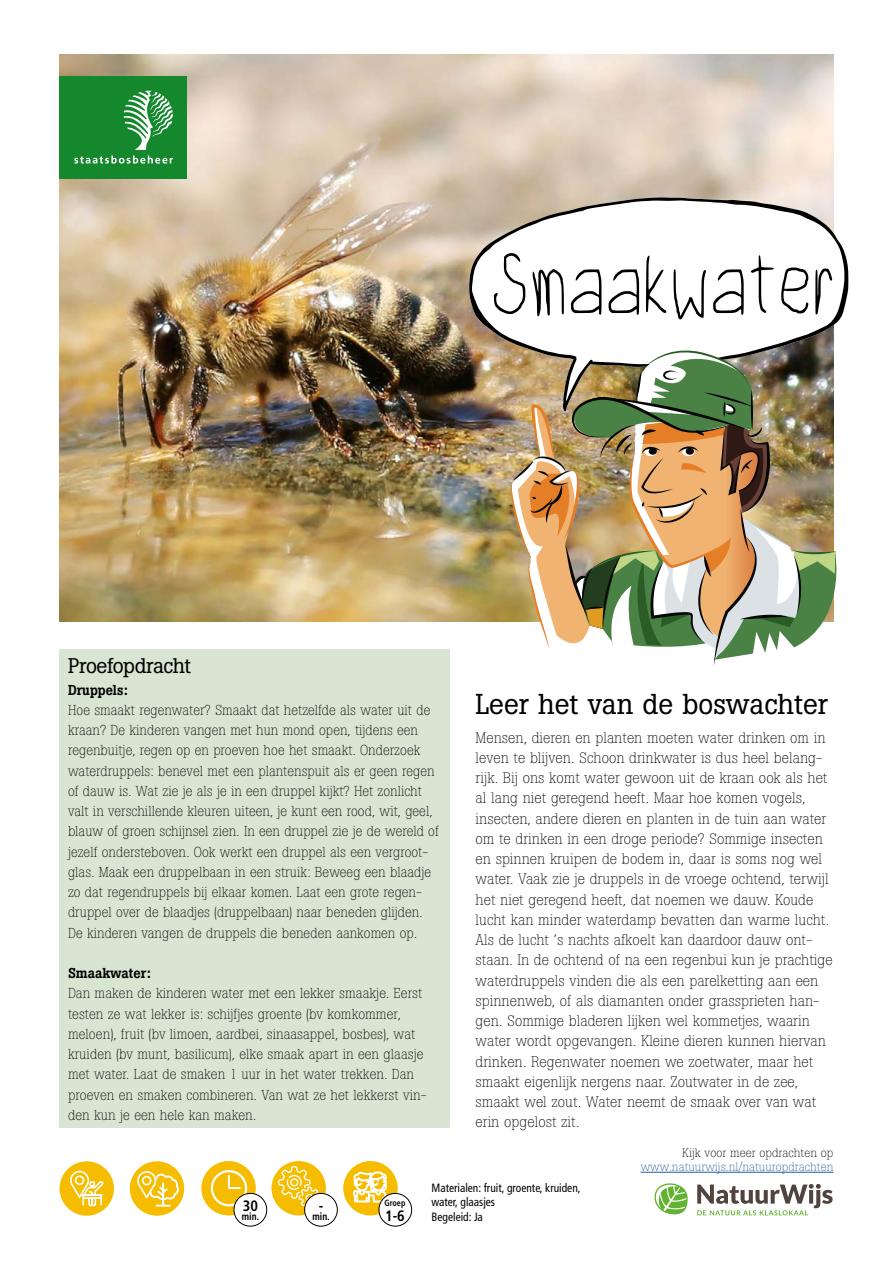
<style>
.page{position:relative;width:893px;height:1263px;background:#fff}
.page>*{position:absolute;margin:0;border:0;box-sizing:border-box;transform-origin:0 0}
.t1{font:75px "Child Writing";color:#000;scale:.9 1}
.t2{font:28.5px "Boton";color:#000}
.t3{font:21px "Boton";letter-spacing:-.02em;color:#000}
.t4{font:300 15px/20.2px "Boton";color:#000}
.t5{font:700 condensed 15px "Frutiger";color:#000}
.t6{font:300 14.25px/20.2px "Boton";color:#000;scale:.94 1}
.t7{font:300 14.25px/20.2px "Boton";color:#000;scale:.95 1}
.t8{font:500 14.25px "Boton";color:#000;scale:.95 1}
.t9{font:500 14.25px "Boton";color:#000;scale:.94 1}
.t10{font:condensed 12px/14.4px "Frutiger";color:#000;scale:.95 1}
.t11{font:300 12px "Boton";color:#275b9b}
.t12{font:300 12px "Boton";color:#000}
.t13{font:700 condensed 10.5px "Frutiger";color:#000;scale:.9 1}
.t14{font:700 condensed 9px "Frutiger";color:#000;scale:.9 1}
</style>
<div class="page">
<img style="left:60px;top:54px;width:773px;height:567px">
<div style="left:60px;top:77px;width:127px;height:102px;background:#15882e"></div>
<svg style="left:74px;top:91px;width:99px;height:73px"></svg>
<svg style="left:469px;top:197px;width:380px;height:214px"></svg>
<svg style="left:472px;top:200px;width:372px;height:201px"></svg>
<img style="left:511px;top:350px;width:326px;height:316px">
<div style="left:60px;top:649px;width:390px;height:33px;background:#d8e5d2"></div>
<div style="left:60px;top:674px;width:390px;height:28px;background:#d8e5d2"></div>
<div style="left:60px;top:695px;width:390px;height:250px;background:#d8e5d2"></div>
<div style="left:60px;top:938px;width:390px;height:27px;background:#d8e5d2"></div>
<div style="left:60px;top:958px;width:390px;height:28px;background:#d8e5d2"></div>
<div style="left:60px;top:978px;width:390px;height:149px;background:#d8e5d2"></div>
<hr style="left:641px;top:1172px;width:192px;height:1px;background:#275b9b">
<svg style="left:697px;top:1184px;width:136px;height:31px"></svg>
<svg style="left:654px;top:1183px;width:34px;height:31px"></svg>
<div style="left:130px;top:1161px;width:54px;height:55px;background:#f6bd00;border-radius:50%"></div>
<div style="left:271px;top:1161px;width:55px;height:54px;background:#f6bd00;border-radius:50%"></div>
<svg style="left:278px;top:1166px;width:42px;height:42px"></svg>
<svg style="left:136px;top:1170px;width:43px;height:36px"></svg>
<div style="left:142px;top:1176px;width:9px;height:9px;border:2px solid #fff;border-radius:50%"></div>
<div style="left:343px;top:1161px;width:55px;height:54px;background:#f6bd00;border-radius:50%"></div>
<svg style="left:353px;top:1171px;width:34px;height:31px"></svg>
<div style="left:379px;top:1193px;width:33px;height:33px;background:#fff;border-radius:50%"></div>
<div style="left:379px;top:1193px;width:33px;height:33px;border:1px solid #000;border-radius:50%"></div>
<div style="left:201px;top:1161px;width:55px;height:54px;background:#f6bd00;border-radius:50%"></div>
<div style="left:211px;top:1170px;width:36px;height:36px;border:2px solid #fff;border-radius:50%"></div>
<svg style="left:227px;top:1173px;width:15px;height:16px"></svg>
<div style="left:305px;top:1193px;width:32px;height:33px;background:#fff;border-radius:50%"></div>
<div style="left:304px;top:1193px;width:34px;height:33px;border:1px solid #000;border-radius:50%"></div>
<div style="left:234px;top:1193px;width:33px;height:33px;background:#fff;border-radius:50%"></div>
<div style="left:234px;top:1193px;width:33px;height:33px;border:1px solid #000;border-radius:50%"></div>
<div style="left:60px;top:1161px;width:54px;height:55px;background:#f6bd00;border-radius:50%"></div>
<svg style="left:70px;top:1170px;width:34px;height:37px"></svg>
<div style="left:83px;top:1194px;width:19px;height:5px;border:2px solid #fff"></div>
<h1 class="t1" style="left:490px;top:248px;width:386px">Smaakwater</h1>
<h3 class="t3" style="left:68px;top:653px;width:125px">Proefopdracht</h3>
<p class="t9" style="left:68px;top:681px;width:65px">Druppels:</p>
<p class="t6" style="left:68px;top:700px;width:396px">Hoe smaakt regenwater? Smaakt dat hetzelfde als water uit de kraan? De kinderen vangen met hun mond open, tijdens een regenbuitje, regen op en proeven hoe het smaakt. Onderzoek waterdruppels: benevel met een plantenspuit als er geen regen of dauw is. Wat zie je als je in een druppel kijkt? Het zonlicht valt in verschillende kleuren uiteen, je kunt een rood, wit, geel, blauw of groen schijnsel zien. In een druppel zie je de wereld of jezelf ondersteboven. Ook werkt een druppel als een vergroot&shy;glas. Maak een druppelbaan in een struik: Beweeg een blaadje zo dat regendruppels bij elkaar komen. Laat een grote regen&shy;druppel over de blaadjes (druppelbaan) naar beneden glijden.<br>De kinderen vangen de druppels die beneden aankomen op.</p>
<p class="t8" style="left:68px;top:965px;width:89px">Smaakwater:</p>
<p class="t7" style="left:68px;top:983px;width:379px">Dan maken de kinderen water met een lekker smaakje. Eerst testen ze wat lekker is: schijfjes groente (bv komkommer, meloen), fruit (bv limoen, aardbei, sinaasappel, bosbes), wat kruiden (bv munt, basilicum), elke smaak apart in een glaasje met water. Laat de smaken 1 uur in het water trekken. Dan proeven en smaken combineren. Van wat ze het lekkerst vin&shy;den kun je een hele kan maken.</p>
<h2 class="t2" style="left:476px;top:687px;width:354px">Leer het van de boswachter</h2>
<p class="t4" style="left:476px;top:727px;width:359px">Mensen, dieren en planten moeten water drinken om in leven te blijven. Schoon drinkwater is dus heel belang&shy;rijk. Bij ons komt water gewoon uit de kraan ook als het al lang niet geregend heeft. Maar hoe komen vogels, insecten, andere dieren en planten in de tuin aan water om te drinken in een droge periode? Sommige insecten en spinnen kruipen de bodem in, daar is soms nog wel water. Vaak zie je druppels in de vroege ochtend, terwijl het niet geregend heeft, dat noemen we dauw. Koude lucht kan minder waterdamp bevatten dan warme lucht.<br>Als de lucht ’s nachts afkoelt kan daardoor dauw ont&shy;staan. In de ochtend of na een regenbui kun je prachtige waterdruppels vinden die als een parelketting aan een spinnenweb, of als diamanten onder grassprieten han&shy;gen. Sommige bladeren lijken wel kommetjes, waarin water wordt opgevangen. Kleine dieren kunnen hiervan drinken. Regenwater noemen we zoetwater, maar het smaakt eigenlijk nergens naar. Zoutwater in de zee, smaakt wel zout. Water neemt de smaak over van wat erin opgelost zit.</p>
<p class="t12" style="left:682px;top:1145px;width:153px">Kijk voor meer opdrachten op</p>
<p class="t11" style="left:641px;top:1160px;width:194px">www.natuurwijs.nl/natuuropdrachten</p>
<p class="t5" style="left:243px;top:1196px;width:17px">30</p>
<p class="t13" style="left:242px;top:1210px;width:21px">min.</p>
<p class="t5" style="left:319px;top:1196px;width:6px">-</p>
<p class="t13" style="left:313px;top:1210px;width:21px">min.</p>
<p class="t14" style="left:385px;top:1198px;width:25px">Groep</p>
<p class="t5" style="left:385px;top:1206px;width:21px">1-6</p>
<p class="t10" style="left:432px;top:1180px;width:158px">Materialen: fruit, groente, kruiden, water, glaasjes<br>Begeleid: Ja</p>
</div>
